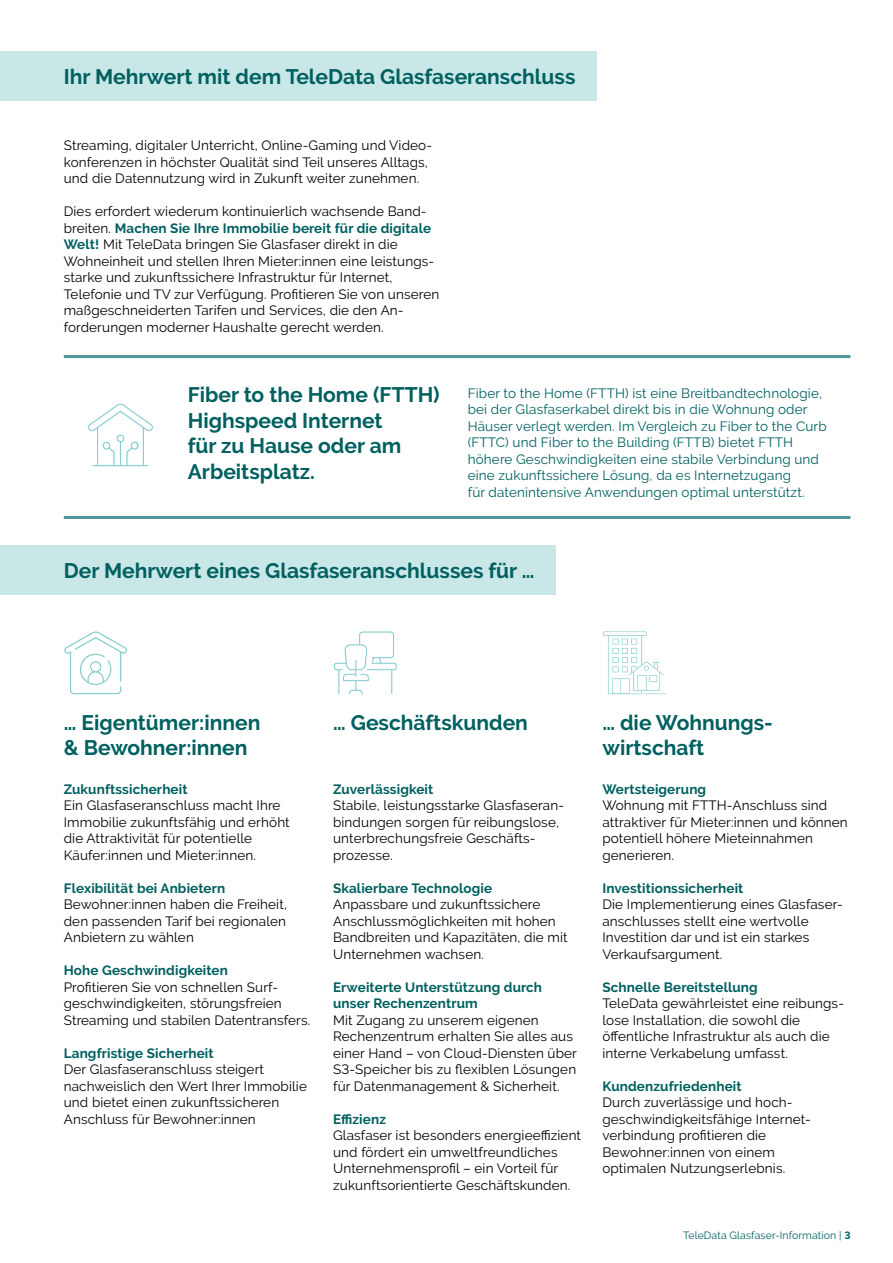
<style>
.page{position:relative;width:893px;height:1263px;background:#fff}
.page>*{position:absolute;margin:0;border:0;box-sizing:border-box;transform-origin:0 0}
.t1{font:700 21px/25.5px "Raleway";color:#006060}
.t2{font:13.5px/16.5px "Raleway";letter-spacing:.01em;color:#000}
.t3{font:13.5px/16.5px "Raleway";letter-spacing:.01em;color:#006060}
.t4{font:700 13.5px/16.5px "Raleway";letter-spacing:.01em;color:#006060}
.t5{font:10.5px "Raleway";letter-spacing:.01em;color:#006060}
.s1{font-weight:700;color:#006060}
.s2{font-weight:700}
</style>
<div class="page">
<div style="left:0;top:545px;width:556px;height:49px;background:#cae7e8"></div>
<div style="left:0;top:51px;width:597px;height:50px;background:#cae7e8"></div>
<svg style="left:64px;top:631px;width:63px;height:64px"></svg>
<svg style="left:334px;top:631px;width:63px;height:63px"></svg>
<div style="left:643px;top:693px;width:24px;height:2px;border:1px solid #fff"></div>
<svg style="left:603px;top:631px;width:62px;height:64px"></svg>
<svg style="left:88px;top:403px;width:65px;height:64px"></svg>
<hr style="left:64px;top:355px;width:786px;height:3px;background:#509799">
<hr style="left:64px;top:516px;width:786px;height:3px;background:#509799">
<h1 class="t1" style="left:64px;top:63px;width:513px">Ihr Mehrwert mit dem TeleData Glasfaseranschluss</h1>
<p class="t2" style="left:64px;top:137px;width:370px">Streaming, digitaler Unterricht, Online-Gaming und Video&shy;konferenzen in höchster Qualität sind Teil unseres Alltags, und die Datennutzung wird in Zukunft weiter zunehmen.</p>
<p class="t2" style="left:64px;top:203px;width:377px">Dies erfordert wiederum kontinuierlich wachsende Band&shy;breiten. <span class="s1">Machen Sie Ihre Immobilie bereit für die digitale Welt!</span> Mit TeleData bringen Sie Glasfaser direkt in die Wohneinheit und stellen Ihren Mieter:innen eine leistungs&shy;starke und zukunftssichere Infrastruktur für Internet, Telefonie und TV zur Verfügung. Profitieren Sie von unseren maßgeschneiderten Tarifen und Services, die den An&shy;forderungen moderner Haushalte gerecht werden.</p>
<h1 class="t1" style="left:188px;top:382px;width:253px">Fiber to the Home (FTTH)<br>Highspeed Internet<br>für zu Hause oder am<br>Arbeitsplatz.</h1>
<p class="t3" style="left:468px;top:384px;width:361px">Fiber to the Home (FTTH) ist eine Breitbandtechnologie, bei der Glasfaserkabel direkt bis in die Wohnung oder Häuser verlegt werden. Im Vergleich zu Fiber to the Curb (FTTC) und Fiber to the Building (FTTB) bietet FTTH höhere Geschwindigkeiten eine stabile Verbindung und eine zukunftssichere Lösung, da es Internetzugang<br>für datenintensive Anwendungen optimal unterstützt.</p>
<h1 class="t1" style="left:64px;top:557px;width:472px">Der Mehrwert eines Glasfaseranschlusses für …</h1>
<h1 class="t1" style="left:64px;top:709px;width:198px">… Eigentümer:innen &amp; Bewohner:innen</h1>
<p class="t4" style="left:64px;top:781px;width:125px">Zukunftssicherheit</p>
<p class="t2" style="left:64px;top:797px;width:228px">Ein Glasfaseranschluss macht Ihre Immobilie zukunftsfähig und erhöht die Attraktivität für potentielle Käufer:innen und Mieter:innen.</p>
<p class="t4" style="left:64px;top:880px;width:163px">Flexibilität bei Anbietern</p>
<p class="t2" style="left:64px;top:896px;width:225px;text-align:justify">Bewohner:innen haben die Freiheit, den passenden Tarif bei regionalen Anbietern zu wählen</p>
<p class="t4" style="left:64px;top:962px;width:166px">Hohe Geschwindigkeiten</p>
<p class="t2" style="left:64px;top:978px;width:248px">Profitieren Sie von schnellen Surf&shy;geschwindigkeiten, störungsfreien<br>Streaming und stabilen Datentransfers.</p>
<p class="t4" style="left:64px;top:1045px;width:151px">Langfristige Sicherheit</p>
<p class="t2" style="left:64px;top:1061px;width:245px">Der Glasfaseranschluss steigert nachweislich den Wert Ihrer Immobilie und bietet einen zukunftssicheren Anschluss für Bewohner:innen</p>
<h1 class="t1" style="left:333px;top:709px;width:196px">… Geschäftskunden</h1>
<p class="t4" style="left:333px;top:781px;width:102px">Zuverlässigkeit</p>
<p class="t2" style="left:333px;top:797px;width:233px">Stabile, leistungsstarke Glasfaseran&shy;bindungen sorgen für reibungslose, unterbrechungsfreie Geschäfts&shy;prozesse.</p>
<p class="t4" style="left:333px;top:880px;width:161px">Skalierbare Technologie</p>
<p class="t2" style="left:333px;top:896px;width:236px">Anpassbare und zukunftssichere<br>Anschlussmöglichkeiten mit hohen<br>Bandbreiten und Kapazitäten, die mit<br>Unternehmen wachsen.</p>
<p class="t4" style="left:333px;top:979px;width:211px">Erweiterte Unterstützung durch unser Rechenzentrum</p>
<p class="t2" style="left:333px;top:1011px;width:245px">Mit Zugang zu unserem eigenen Rechenzentrum erhalten Sie alles aus einer Hand – von Cloud-Diensten über S3-Speicher bis zu flexiblen Lösungen für Datenmanagement &amp; Sicherheit.</p>
<p class="t4" style="left:333px;top:1111px;width:54px">Effizienz</p>
<p class="t2" style="left:333px;top:1127px;width:250px">Glasfaser ist besonders energieeffizient und fördert ein umweltfreundliches Unternehmensprofil – ein Vorteil für zukunftsorientierte Geschäftskunden.</p>
<h1 class="t1" style="left:602px;top:709px;width:170px">… die Wohnungs&shy;wirtschaft</h1>
<p class="t4" style="left:602px;top:781px;width:105px">Wertsteigerung</p>
<p class="t2" style="left:602px;top:797px;width:247px">Wohnung mit FTTH-Anschluss sind attraktiver für Mieter:innen und können potentiell höhere Mieteinnahmen generieren.</p>
<p class="t4" style="left:602px;top:880px;width:143px">Investitionssicherheit</p>
<p class="t2" style="left:602px;top:896px;width:242px">Die Implementierung eines Glasfaser&shy;anschlusses stellt eine wertvolle<br>Investition dar und ist ein starkes<br>Verkaufsargument.</p>
<p class="t4" style="left:602px;top:979px;width:157px">Schnelle Bereitstellung</p>
<p class="t2" style="left:602px;top:995px;width:243px">TeleData gewährleistet eine reibungs&shy;lose Installation, die sowohl die öffentliche Infrastruktur als auch die interne Verkabelung umfasst.</p>
<p class="t4" style="left:602px;top:1078px;width:141px">Kundenzufriedenheit</p>
<p class="t2" style="left:602px;top:1094px;width:208px">Durch zuverlässige und hoch&shy;geschwindigkeitsfähige Internet&shy;verbindung profitieren die<br>Bewohner:innen von einem optimalen Nutzungserlebnis.</p>
<p class="t5" style="left:683px;top:1229px;width:169px">TeleData Glasfaser-Information | <span class="s2">3</span></p>
</div>
